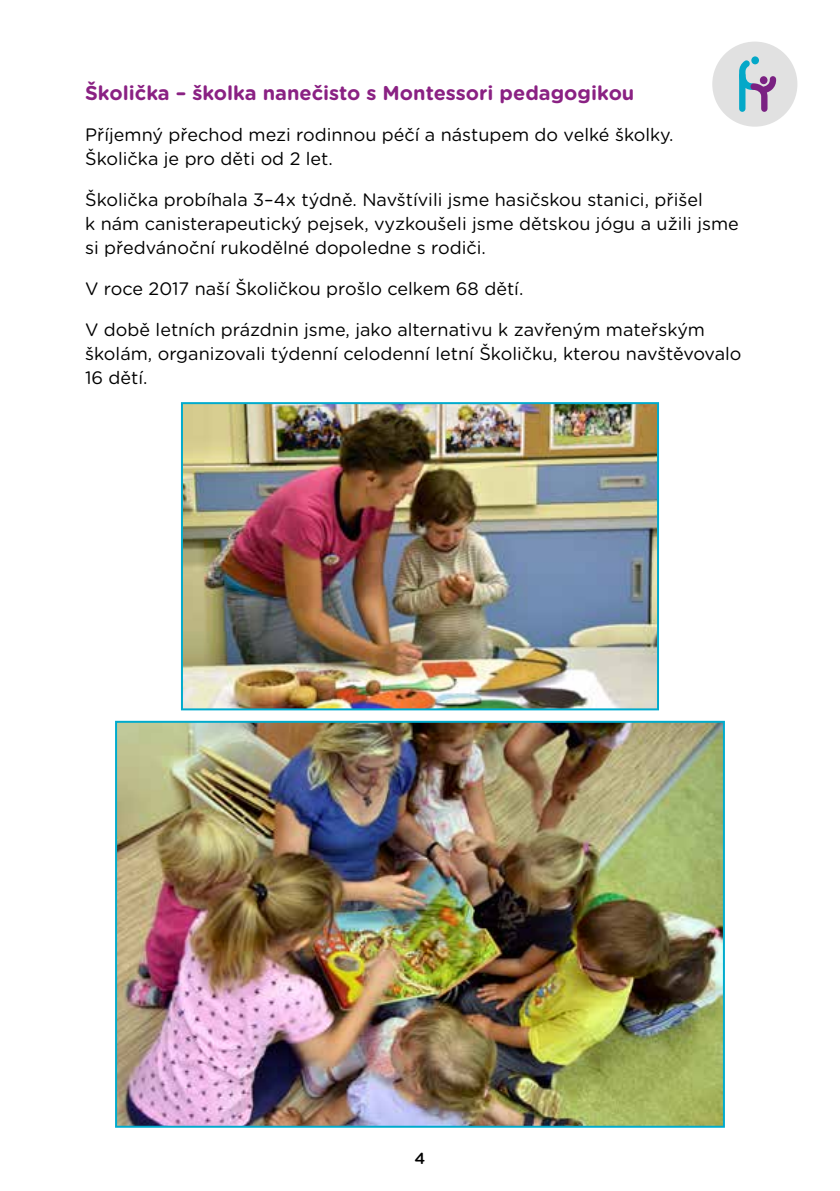
<style>
.page{position:relative;width:840px;height:1191px;background:#fff}
.page>*{position:absolute;margin:0;border:0;box-sizing:border-box;transform-origin:0 0}
.t1{font:700 20px "Gotham Rounded";color:#8a2183}
.t2{font:18px/24px "Gotham Rounded";color:#000}
.t3{font:500 16px "Gotham Rounded";color:#000}
</style>
<div class="page">
<div style="left:711px;top:42px;width:86px;height:85px;background:#e1e1e1;border-radius:50%"></div>
<div style="left:751px;top:56px;width:7px;height:8px;background:#04a8c8;border-radius:50%"></div>
<svg style="left:739px;top:60px;width:36px;height:52px"></svg>
<img style="left:118px;top:724px;width:603px;height:400px">
<div style="left:115px;top:721px;width:609px;height:406px;border:2px solid #00abcd"></div>
<img style="left:184px;top:405px;width:471px;height:302px">
<div style="left:181px;top:402px;width:477px;height:308px;border:2px solid #00abcd"></div>
<p class="t1" style="left:85px;top:78px;width:550px">Školička – školka nanečisto s Montessori pedagogikou</p>
<p class="t2" style="left:85px;top:122px;width:589px">Příjemný přechod mezi rodinnou péčí a nástupem do velké školky.<br>Školička je pro děti od 2 let.</p>
<p class="t2" style="left:85px;top:187px;width:655px">Školička probíhala 3–4x týdně. Navštívili jsme hasičskou stanici, přišel<br>k nám canisterapeutický pejsek, vyzkoušeli jsme dětskou jógu a užili jsme si předvánoční rukodělné dopoledne s rodiči.</p>
<p class="t2" style="left:85px;top:276px;width:439px">V roce 2017 naší Školičkou prošlo celkem 68 dětí.</p>
<p class="t2" style="left:85px;top:317px;width:657px">V době letních prázdnin jsme, jako alternativu k zavřeným mateřským školám, organizovali týdenní celodenní letní Školičku, kterou navštěvovalo<br>16 dětí.</p>
<p class="t3" style="left:414px;top:1147px;width:12px">4</p>
</div>
